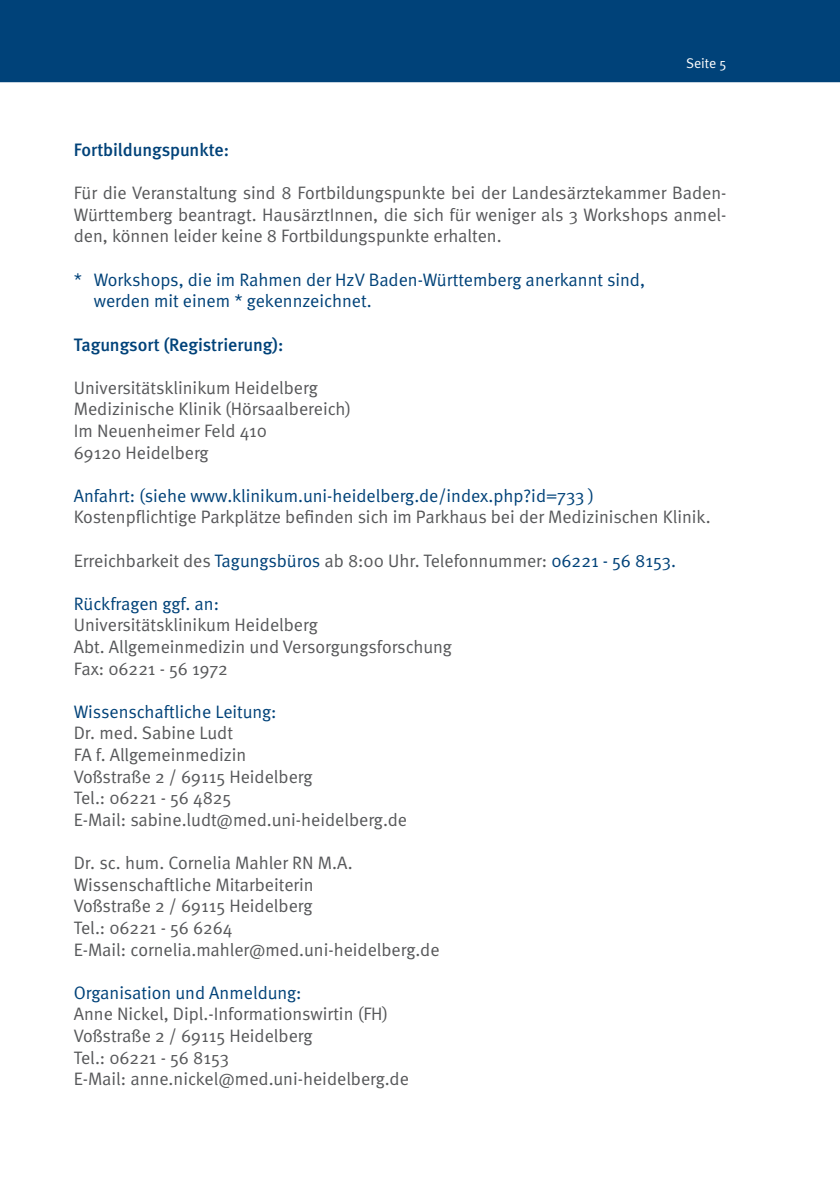
<style>
.page{position:relative;width:840px;height:1191px;background:#fff}
.page>*{position:absolute;margin:0;border:0;box-sizing:border-box;transform-origin:0 0}
.t1{font:18px/21.6px "Meta Normal";color:#57585a}
.t2{font:18px/21.6px "Meta Normal";color:#004279}
.t3{font:500 18px "Meta";letter-spacing:-.005em;color:#004279}
.t4{font:14px "Meta Normal";color:#fff}
.s1{color:#004279}
</style>
<div class="page">
<div style="left:0;top:0;width:839px;height:82px;background:#004279"></div>
<p class="t4" style="left:685px;top:55px;width:42px">Seite 5</p>
<p class="t3" style="left:74px;top:139px;width:157px">Fortbildungspunkte:</p>
<p class="t1" style="left:74px;top:182px;width:653px;text-align:justify">Für die Veranstaltung sind 8 Fortbildungspunkte bei der Landesärztekammer Baden-Württemberg beantragt. HausärztInnen, die sich für weniger als 3 Workshops anmel&shy;den, können leider keine 8 Fortbildungspunkte erhalten.</p>
<p class="t2" style="left:94px;top:268px;width:552px;text-indent:-20px">* Workshops, die im Rahmen der HzV Baden-Württemberg anerkannt sind, werden mit einem * gekennzeichnet.</p>
<p class="t3" style="left:74px;top:334px;width:211px">Tagungsort (Registrierung):</p>
<p class="t1" style="left:74px;top:376px;width:279px">Universitätsklinikum Heidelberg<br>Medizinische Klinik (Hörsaalbereich)<br>Im Neuenheimer Feld 410<br>69120 Heidelberg</p>
<p class="t2" style="left:74px;top:484px;width:521px">Anfahrt: (siehe www.klinikum.uni-heidelberg.de/index.php?id=733 )</p>
<p class="t1" style="left:74px;top:506px;width:638px">Kostenpflichtige Parkplätze befinden sich im Parkhaus bei der Medizinischen Klinik.</p>
<p class="t1" style="left:74px;top:549px;width:603px">Erreichbarkeit des <span class="s1">Tagungsbüros</span> ab 8:00 Uhr. Telefonnummer: <span class="s1">06221 - 56 8153.</span></p>
<p class="t2" style="left:74px;top:592px;width:147px">Rückfragen ggf. an:</p>
<p class="t1" style="left:74px;top:614px;width:379px">Universitätsklinikum Heidelberg<br>Abt. Allgemeinmedizin und Versorgungsforschung<br>Fax: 06221 - 56 1972</p>
<p class="t2" style="left:74px;top:700px;width:204px">Wissenschaftliche Leitung:</p>
<p class="t1" style="left:74px;top:722px;width:334px">Dr. med. Sabine Ludt<br>FA f. Allgemeinmedizin<br>Voßstraße 2 / 69115 Heidelberg<br>Tel.: 06221 - 56 4825<br>E-Mail: sabine.ludt@med.uni-heidelberg.de</p>
<p class="t1" style="left:74px;top:852px;width:367px">Dr. sc. hum. Cornelia Mahler RN M.A.<br>Wissenschaftliche Mitarbeiterin<br>Voßstraße 2 / 69115 Heidelberg<br>Tel.: 06221 - 56 6264<br>E-Mail: cornelia.mahler@med.uni-heidelberg.de</p>
<p class="t2" style="left:74px;top:981px;width:229px">Organisation und Anmeldung:</p>
<p class="t1" style="left:74px;top:1003px;width:336px">Anne Nickel, Dipl.-Informationswirtin (FH)<br>Voßstraße 2 / 69115 Heidelberg<br>Tel.: 06221 - 56 8153<br>E-Mail: anne.nickel@med.uni-heidelberg.de</p>
</div>
